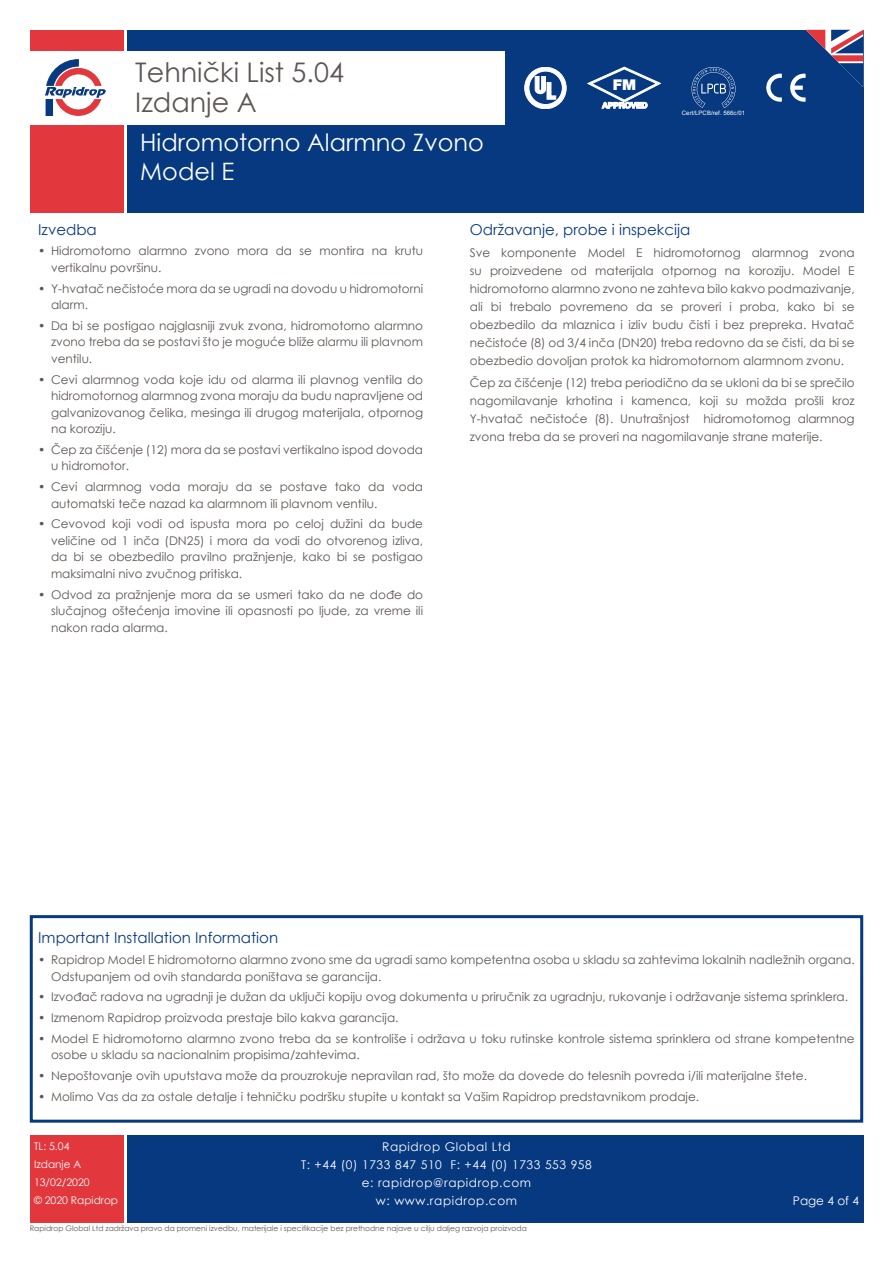
<style>
.page{position:relative;width:893px;height:1263px;background:#fff}
.page>*{position:absolute;margin:0;border:0;box-sizing:border-box;transform-origin:0 0}
.t1{font:27px/30px "Century Gothic";color:#5d5553}
.t2{font:24px/28.8px "Century Gothic";color:#fff}
.RD_DS_Subhead{font:15px "Century Gothic";color:#073980}
.t3{font:900 14.85px "Helvetica Neue";color:#fff}
.RD_DS_Body{font:12px/16.5px "Century Gothic";color:#5d5553;text-align:justify}
.t4{font:12px/18px "Century Gothic";letter-spacing:.05em;color:#fff;text-align:center}
.t5{font:10.5px/18px "Century Gothic";color:#fff}
.t6{font:7.5px "Century Gothic";color:#5d5553}
.t7{font:6px "Arial";letter-spacing:.01em;color:#fff}
</style>
<div class="page">
<div style="left:30px;top:30px;width:93px;height:183px;background:#e1373d"></div>
<div style="left:30px;top:52px;width:93px;height:73px;background:#fff"></div>
<div style="left:30px;top:1135px;width:93px;height:88px;background:#e1373d"></div>
<div style="left:127px;top:1135px;width:736px;height:88px;background:#073980"></div>
<div style="left:127px;top:30px;width:736px;height:183px;background:#073980"></div>
<svg style="left:45px;top:59px;width:61px;height:57px"></svg>
<div style="left:127px;top:52px;width:378px;height:73px;background:#fff"></div>
<svg style="left:525px;top:67px;width:41px;height:42px"></svg>
<svg style="left:587px;top:67px;width:74px;height:41px"></svg>
<svg style="left:790px;top:30px;width:73px;height:72px"></svg>
<svg style="left:766px;top:74px;width:16px;height:28px"></svg>
<svg style="left:692px;top:67px;width:43px;height:41px"></svg>
<div style="left:30px;top:915px;width:833px;height:208px;border:3px solid #073980"></div>
<h1 class="t1" style="left:135px;top:56px;width:210px">Tehnički List 5.04<br>Izdanje A</h1>
<h2 class="t2" style="left:140px;top:127px;width:345px">Hidromotorno Alarmno Zvono<br>Model E</h2>
<p class="t3" style="left:613px;top:75px;width:25px">FM</p>
<p class="t7" style="left:682px;top:109px;width:65px">Cert/LPCB/ref. 566c/01</p>
<p class="RD_DS_Subhead" style="left:38px;top:219px;width:60px">Izvedba</p>
<p class="RD_DS_Body" style="left:51px;top:242px;width:374px;text-indent:-13px">• Hidromotorno alarmno zvono mora da se montira na krutu vertikalnu površinu.</p>
<p class="RD_DS_Body" style="left:51px;top:280px;width:374px;text-indent:-13px">• Y-hvatač nečistoće mora da se ugradi na dovodu u hidromotorni alarm.</p>
<p class="RD_DS_Body" style="left:51px;top:317px;width:374px;text-indent:-13px">• Da bi se postigao najglasniji zvuk zvona, hidromotorno alarmno zvono treba da se postavi što je moguće bliže alarmu ili plavnom ventilu.</p>
<p class="RD_DS_Body" style="left:51px;top:371px;width:374px;text-indent:-13px">• Cevi alarmnog voda koje idu od alarma ili plavnog ventila do hidromotornog alarmnog zvona moraju da budu napravljene od galvanizovanog čelika, mesinga ili drugog materijala, otpornog na koroziju.</p>
<p class="RD_DS_Body" style="left:51px;top:441px;width:374px;text-indent:-13px">• Čep za čišćenje (12) mora da se postavi vertikalno ispod dovoda u hidromotor.</p>
<p class="RD_DS_Body" style="left:51px;top:478px;width:374px;text-indent:-13px">• Cevi alarmnog voda moraju da se postave tako da voda automatski teče nazad ka alarmnom ili plavnom ventilu.</p>
<p class="RD_DS_Body" style="left:51px;top:515px;width:374px;text-indent:-13px">• Cevovod koji vodi od ispusta mora po celoj dužini da bude veličine od 1 inča (DN25) i mora da vodi do otvorenog izliva, da bi se obezbedilo pravilno pražnjenje, kako bi se postigao maksimalni nivo zvučnog pritiska.</p>
<p class="RD_DS_Body" style="left:51px;top:586px;width:374px;text-indent:-13px">• Odvod za pražnjenje mora da se usmeri tako da ne dođe do slučajnog oštećenja imovine ili opasnosti po ljude, za vreme ili nakon rada alarma.</p>
<p class="RD_DS_Subhead" style="left:470px;top:219px;width:222px">Održavanje, probe i inspekcija</p>
<p class="RD_DS_Body" style="left:470px;top:243px;width:386px;line-height:18px">Sve komponente Model E hidromotornog alarmnog zvona su proizvedene od materijala otpornog na koroziju. Model E hidromotorno alarmno zvono ne zahteva bilo kakvo podmazivanje, ali bi trebalo povremeno da se proveri i proba, kako bi se obezbedilo da mlaznica i izliv budu čisti i bez prepreka. Hvatač nečistoće (8) od 3/4 inča (DN20) treba redovno da se čisti, da bi se obezbedio dovoljan protok ka hidromotornom alarmnom zvonu.</p>
<p class="RD_DS_Body" style="left:470px;top:373px;width:386px;line-height:18px">Čep za čišćenje (12) treba periodično da se ukloni da bi se sprečilo nagomilavanje krhotina i kamenca, koji su možda prošli kroz Y-hvatač nečistoće (8). Unutrašnjost hidromotornog alarmnog zvona treba da se proveri na nagomilavanje strane materije.</p>
<p class="RD_DS_Subhead" style="left:38px;top:927px;width:241px">Important Installation Information</p>
<p class="RD_DS_Body" style="left:51px;top:951px;width:805px;text-indent:-13px">• Rapidrop Model E hidromotorno alarmno zvono sme da ugradi samo kompetentna osoba u skladu sa zahtevima lokalnih nadležnih organa.<br>Odstupanjem od ovih standarda poništava se garancija.</p>
<p class="RD_DS_Body" style="left:38px;top:989px;width:811px">• Izvođač radova na ugradnji je dužan da uključi kopiju ovog dokumenta u priručnik za ugradnju, rukovanje i održavanje sistema sprinklera.</p>
<p class="RD_DS_Body" style="left:38px;top:1009px;width:362px">• Izmenom Rapidrop proizvoda prestaje bilo kakva garancija.</p>
<p class="RD_DS_Body" style="left:51px;top:1030px;width:805px;text-indent:-13px">• Model E hidromotorno alarmno zvono treba da se kontroliše i održava u toku rutinske kontrole sistema sprinklera od strane kompetentne osobe u skladu sa nacionalnim propisima/zahtevima.</p>
<p class="RD_DS_Body" style="left:38px;top:1067px;width:770px">• Nepoštovanje ovih uputstava može da prouzrokuje nepravilan rad, što može da dovede do telesnih povreda i/ili materijalne štete.</p>
<p class="RD_DS_Body" style="left:38px;top:1088px;width:662px">• Molimo Vas da za ostale detalje i tehničku podršku stupite u kontakt sa Vašim Rapidrop predstavnikom prodaje.</p>
<p class="t5" style="left:34px;top:1137px;width:86px">TL: 5.04<br>Izdanje A<br>13/02/2020<br>© 2020 Rapidrop</p>
<p class="t4" style="left:301px;top:1138px;width:292px">Rapidrop Global Ltd<br>T: +44 (0) 1733 847 510 F: +44 (0) 1733 553 958 e: rapidrop@rapidrop.com<br>w: www.rapidrop.com</p>
<p class="t6" style="left:30px;top:1223px;width:499px">Rapidrop Global Ltd zadržava pravo da promeni izvedbu, materijale i specifikacije bez prethodne najave u cilju daljeg razvoja proizvoda</p>
<p class="t4" style="left:793px;top:1192px;width:68px">Page 4 of 4</p>
</div>
